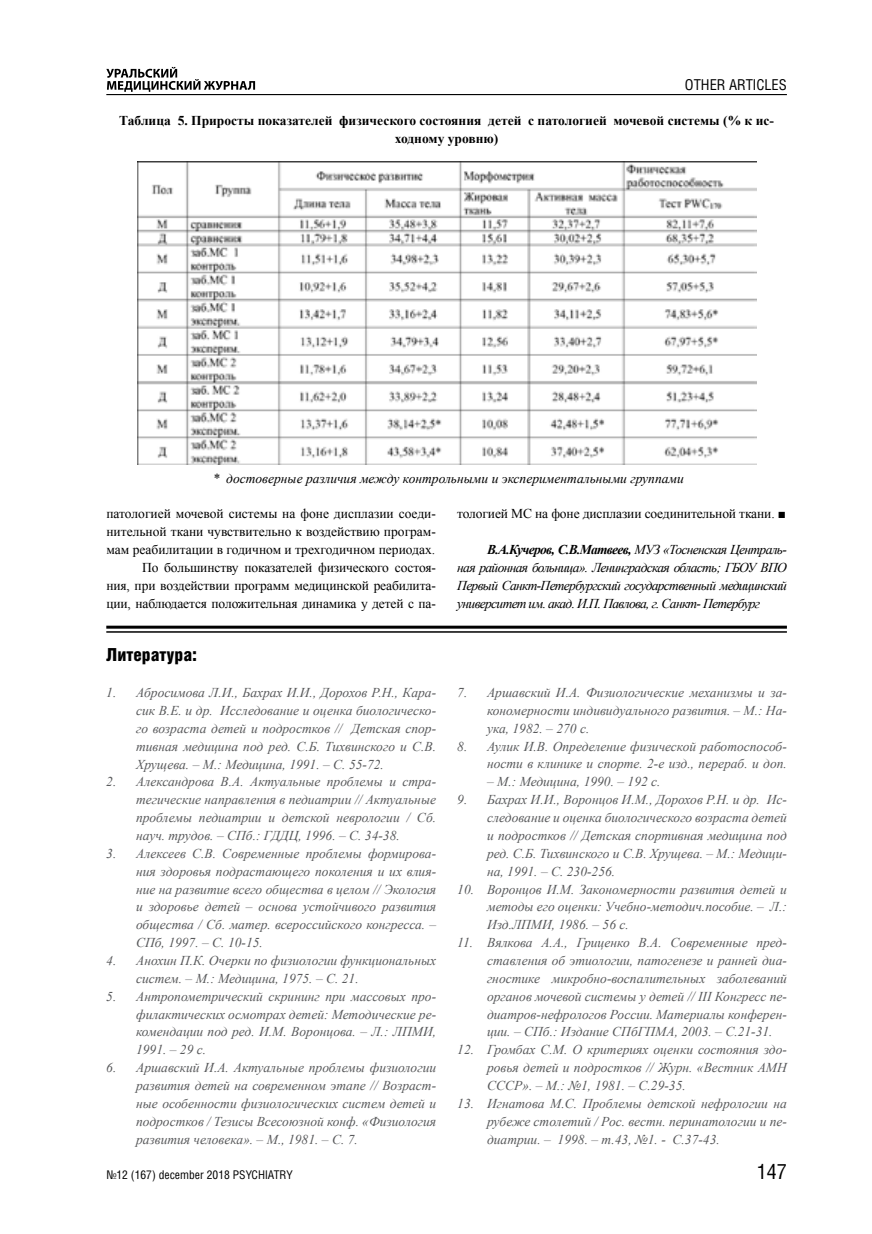
<style>
.page{position:relative;width:872px;height:1234px;background:#fff}
.page>*{position:absolute;margin:0;border:0;box-sizing:border-box;transform-origin:0 0}
.t1{font:21px "Helios Cond";color:#000}
.t2{font:900 18px "Helios Cond";color:#000}
.t3{font:15px "Helios Cond";color:#000}
.t4{font:italic 13.5px/17.9px "Times New Roman";color:#58595b;text-align:justify}
.t5{font:13.5px/17.9px "Times New Roman";letter-spacing:-.01em;color:#000;text-align:right}
.t6{font:italic 13.5px/17.9px "Times New Roman";color:#000;text-align:justify}
.t7{font:700 13.5px/17.9px "Times New Roman";color:#000;text-align:center}
.t8{font:12px "Helios Cond";color:#000}
.s1{font-weight:700}
</style>
<div class="page">
<hr style="left:106px;top:94px;width:681px;height:1px;background:#000">
<svg style="left:106px;top:67px;width:149px;height:25px"></svg>
<img style="left:137px;top:161px;width:619px;height:304px">
<hr style="left:106px;top:625px;width:681px;height:3px;background:#000">
<hr style="left:106px;top:631px;width:681px;height:1px;background:#000">
<p class="t3" style="left:685px;top:75px;width:103px">OTHER ARTICLES</p>
<p class="t7" style="left:119px;top:112px;width:656px">Таблица 5. Приросты показателей физического состояния детей с патологией мочевой системы (% к ис&shy;ходному уровню)</p>
<p class="t6" style="left:213px;top:469px;width:473px">* достоверные различия между контрольными и экспериментальными группами</p>
<p class="t5" style="left:106px;top:504px;width:331px">патологией мочевой системы на фоне дисплазии соеди&shy;нительной ткани чувствительно к воздействию програм&shy;мам реабилитации в годичном и трехгодичном периодах.<br>По большинству показателей физического состоя-<br>ния, при воздействии программ медицинской реабилита&shy;ции, наблюдается положительная динамика у детей с па-</p>
<p class="t5" style="left:457px;top:504px;width:330px">тологией МС на фоне дисплазии соединительной ткани. ■</p>
<p class="t6" style="left:457px;top:540px;width:331px;text-indent:30px"><span class="s1">В.А.Кучеров, С.В.Матвеев,</span> МУЗ «Тосненская Централь&shy;ная районная больница». Ленинградская область; ГБОУ ВПО Первый Санкт-Петербургский государственный медицинский университет им. акад. И.П. Павлова, г. Санкт- Петербург</p>
<h2 class="t2" style="left:106px;top:644px;width:92px">Литература:</h2>
<p class="t4" style="left:136px;top:683px;width:301px;text-indent:-30px">1. Абросимова Л.И., Бахрах И.И., Дорохов Р.Н., Кара&shy;сик В.Е. и др. Исследование и оценка биологическо&shy;го возраста детей и подростков // Детская спор&shy;тивная медицина под ред. С.Б. Тихвинского и С.В.<br>Хрущева. – М.: Медицина, 1991. – С. 55-72.</p>
<p class="t4" style="left:136px;top:772px;width:301px;text-indent:-30px">2. Александрова В.А. Актуальные проблемы и стра&shy;тегические направления в педиатрии // Актуальные проблемы педиатрии и детской неврологии / Сб. науч. трудов. – СПб.: ГДДЦ, 1996. – С. 34-38.</p>
<p class="t4" style="left:136px;top:843px;width:301px;text-indent:-30px">3. Алексеев С.В. Современные проблемы формирова&shy;ния здоровья подрастающего поколения и их влия&shy;ние на развитие всего общества в целом // Экология и здоровье детей – основа устойчивого развития общества / Сб. матер. всероссийского конгресса. – СПб, 1997. – С. 10-15.</p>
<p class="t4" style="left:136px;top:951px;width:301px;text-indent:-30px">4. Анохин П.К. Очерки по физиологии функциональных систем. – М.: Медицина, 1975. – С. 21.</p>
<p class="t4" style="left:136px;top:986px;width:301px;text-indent:-30px">5. Антропометрический скрининг при массовых про&shy;филактических осмотрах детей: Методические ре&shy;комендации под ред. И.М. Воронцова. – Л.: ЛПМИ, 1991. – 29 с.</p>
<p class="t4" style="left:136px;top:1058px;width:301px;text-indent:-30px">6. Аршавский И.А. Актуальные проблемы физиологии развития детей на современном этапе // Возраст&shy;ные особенности физиологических систем детей и подростков / Тезисы Всесоюзной конф. «Физиология развития человека». – М., 1981. – С. 7.</p>
<p class="t8" style="left:106px;top:1167px;width:188px">№12 (167) december 2018 PSYCHIATRY</p>
<p class="t4" style="left:487px;top:683px;width:301px;text-indent:-30px">7. Аршавский И.А. Физиологические механизмы и за&shy;кономерности индивидуального развития. – М.: На&shy;ука, 1982. – 270 с.</p>
<p class="t4" style="left:457px;top:736px;width:331px;text-align:right">8. Аулик И.В. Определение физической работоспособ&shy;ности в клинике и спорте. 2-е изд., перераб. и доп.</p>
<p class="t4" style="left:487px;top:772px;width:175px">– М.: Медицина, 1990. – 192 с.</p>
<p class="t4" style="left:487px;top:790px;width:301px;text-indent:-30px">9. Бахрах И.И., Воронцов И.М., Дорохов Р.Н. и др. Ис&shy;следование и оценка биологического возраста детей и подростков // Детская спортивная медицина под ред. С.Б. Тихвинского и С.В. Хрущева. – М.: Медици&shy;на, 1991. – С. 230-256.</p>
<p class="t4" style="left:487px;top:879px;width:301px;text-indent:-30px">10. Воронцов И.М. Закономерности развития детей и методы его оценки: Учебно-методич.пособие. – Л.:<br>Изд.ЛПМИ, 1986. – 56 с.</p>
<p class="t4" style="left:487px;top:933px;width:301px;text-indent:-30px">11. Вялкова А.А., Гриценко В.А. Современные пред&shy;ставления об этиологии, патогенезе и ранней диа&shy;гностике микробно-воспалительных заболеваний органов мочевой системы у детей // III Конгресс пе&shy;диатров-нефрологов России. Материалы конферен&shy;ции. – СПб.: Издание СПбГПМА, 2003. – С.21-31.</p>
<p class="t4" style="left:487px;top:1040px;width:301px;text-indent:-30px">12. Громбах С.М. О критериях оценки состояния здо&shy;ровья детей и подростков // Журн. «Вестник АМН СССР». – М.: №1, 1981. – С.29-35.</p>
<p class="t4" style="left:487px;top:1093px;width:301px;text-indent:-30px">13. Игнатова М.С. Проблемы детской нефрологии на рубеже столетий / Рос. вестн. перинатологии и пе&shy;диатрии. – 1998. – т.43, №1. - С.37-43.</p>
<h1 class="t1" style="left:756px;top:1158px;width:32px">147</h1>
</div>
